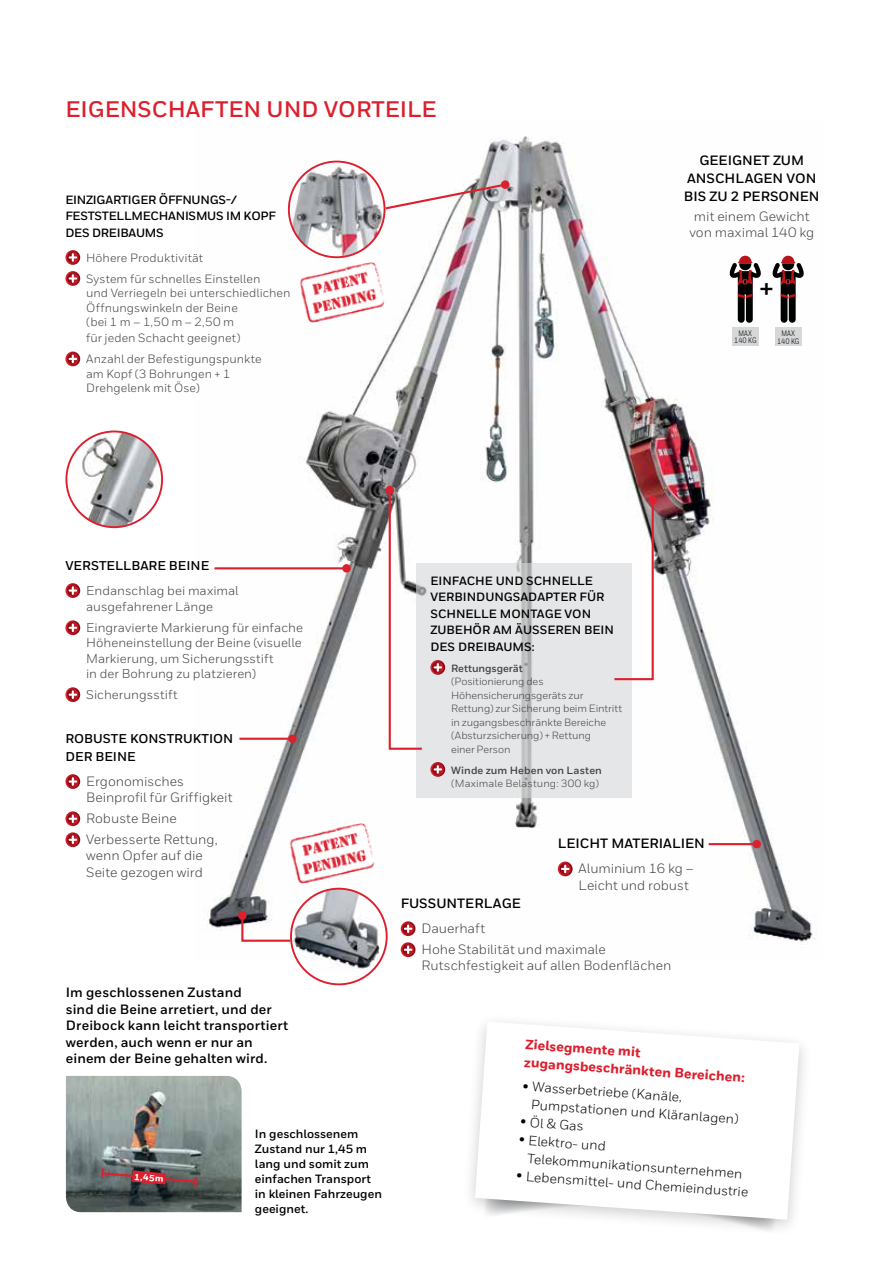
<style>
.page{position:relative;width:893px;height:1263px;background:#fff}
.page>*{position:absolute;margin:0;border:0;box-sizing:border-box;transform-origin:0 0}
.t1{font:700 29.1px "Honeywell Sans";color:#000}
.t2{font:700 22.5px "Honeywell Sans";color:#dc202e}
.t3{font:13.5px/16.2px "Honeywell Sans";color:#414042}
.t4{font:700 13.5px/16.5px "Honeywell Sans";letter-spacing:.005em;color:#000;text-align:center}
.t5{font:13.5px/18px "Honeywell Sans";color:#000}
.t6{font:800 13.5px/18px "Honeywell Sans";color:#dc202e}
.t7{font:12.75px/15.3px "Honeywell Sans";color:#414042}
.t8{font:700 12.75px/18px "Honeywell Sans";color:#000}
.t9{font:12px/14.4px "Honeywell Sans";letter-spacing:.005em;color:#414042}
.t10{font:700 12px/15px "Honeywell Sans";color:#000}
.t11{font:700 12px/16.5px "Honeywell Sans";letter-spacing:-.02em;color:#000}
.t12{font:10.5px/13.5px "Honeywell Sans";letter-spacing:-.01em;color:#414042}
.t13{font:700 10.5px "Honeywell Sans";letter-spacing:.005em;color:#414042}
.t14{font:10.5px "Honeywell Sans";letter-spacing:.01em;color:#414042}
.t15{font:800 9px "Honeywell Sans";color:#fff}
.t16{font:7.95px/7.9px "Honeywell Cond";color:#000;text-align:center}
.s1{font-size:15px}
</style>
<div class="page">
<img style="left:208px;top:136px;width:608px;height:822px">
<img style="left:289px;top:162px;width:96px;height:95px;border-radius:48px">
<div style="left:288px;top:161px;width:97px;height:97px;border:2px solid #dc202e;border-radius:50%"></div>
<img style="left:66px;top:431px;width:96px;height:96px;border-radius:48px">
<div style="left:65px;top:430px;width:98px;height:98px;border:2px solid #dc202e;border-radius:50%"></div>
<img style="left:291px;top:889px;width:96px;height:83px">
<div style="left:290px;top:888px;width:98px;height:97px;border:2px solid #dc202e;border-radius:50%"></div>
<img style="left:297px;top:262px;width:88px;height:62px">
<img style="left:287px;top:822px;width:89px;height:62px">
<svg style="left:65px;top:774px;width:15px;height:15px"></svg>
<svg style="left:67px;top:776px;width:11px;height:11px"></svg>
<svg style="left:65px;top:811px;width:15px;height:15px"></svg>
<svg style="left:67px;top:813px;width:11px;height:11px"></svg>
<svg style="left:65px;top:832px;width:15px;height:15px"></svg>
<svg style="left:67px;top:834px;width:11px;height:11px"></svg>
<svg style="left:65px;top:583px;width:15px;height:15px"></svg>
<svg style="left:67px;top:585px;width:11px;height:11px"></svg>
<svg style="left:65px;top:620px;width:15px;height:15px"></svg>
<svg style="left:67px;top:622px;width:11px;height:11px"></svg>
<svg style="left:65px;top:687px;width:15px;height:15px"></svg>
<svg style="left:67px;top:689px;width:11px;height:11px"></svg>
<svg style="left:558px;top:861px;width:15px;height:15px"></svg>
<svg style="left:560px;top:863px;width:11px;height:11px"></svg>
<svg style="left:401px;top:921px;width:14px;height:15px"></svg>
<svg style="left:402px;top:923px;width:12px;height:11px"></svg>
<svg style="left:401px;top:942px;width:14px;height:15px"></svg>
<svg style="left:402px;top:944px;width:12px;height:11px"></svg>
<svg style="left:383px;top:182px;width:125px;height:29px"></svg>
<div style="left:501px;top:180px;width:8px;height:9px;background:#dc202e;border-radius:50%"></div>
<hr style="left:214px;top:567px;width:133px;height:2px;background:#dc202e">
<div style="left:342px;top:564px;width:9px;height:9px;background:#dc202e;border-radius:50%"></div>
<hr style="left:239px;top:738px;width:53px;height:2px;background:#dc202e">
<div style="left:288px;top:734px;width:9px;height:9px;background:#dc202e;border-radius:50%"></div>
<hr style="left:709px;top:843px;width:48px;height:2px;background:#dc202e">
<div style="left:752px;top:840px;width:9px;height:8px;background:#dc202e;border-radius:50%"></div>
<svg style="left:730px;top:256px;width:31px;height:67px"></svg>
<svg style="left:773px;top:256px;width:31px;height:67px"></svg>
<div style="left:732px;top:327px;width:26px;height:19px;background:#d5d7d8"></div>
<div style="left:775px;top:327px;width:26px;height:19px;background:#d5d7d8"></div>
<div style="left:417px;top:563px;width:215px;height:235px;background:#e5e6e7"></div>
<svg style="left:430px;top:660px;width:15px;height:15px"></svg>
<svg style="left:432px;top:662px;width:11px;height:11px"></svg>
<svg style="left:430px;top:762px;width:15px;height:15px"></svg>
<svg style="left:432px;top:764px;width:11px;height:11px"></svg>
<svg style="left:612px;top:498px;width:43px;height:183px"></svg>
<div style="left:648px;top:496px;width:9px;height:8px;background:#dc202e;border-radius:50%"></div>
<svg style="left:388px;top:488px;width:36px;height:263px"></svg>
<div style="left:385px;top:486px;width:9px;height:8px;background:#dc202e;border-radius:50%"></div>
<svg style="left:240px;top:913px;width:53px;height:30px"></svg>
<div style="left:238px;top:911px;width:9px;height:9px;background:#dc202e;border-radius:50%"></div>
<svg style="left:65px;top:250px;width:15px;height:15px"></svg>
<svg style="left:67px;top:252px;width:11px;height:11px"></svg>
<svg style="left:65px;top:271px;width:15px;height:15px"></svg>
<svg style="left:67px;top:273px;width:11px;height:11px"></svg>
<svg style="left:65px;top:351px;width:15px;height:15px"></svg>
<svg style="left:67px;top:353px;width:11px;height:11px"></svg>
<div style="left:461px;top:1012px;width:352px;height:225px;background:#000;opacity:.2"></div>
<svg style="left:475px;top:1022px;width:324px;height:198px"></svg>
<svg style="left:66px;top:1076px;width:176px;height:136px;background:#7f8582"></svg>
<h2 class="t2" style="left:65px;top:96px;width:373px">EIGENSCHAFTEN UND VORTEILE</h2>
<p class="t11" style="left:65px;top:191px;width:212px">EINZIGARTIGER ÖFFNUNGS-/<br>FESTSTELLMECHANISMUS IM KOPF<br>DES DREIBAUMS</p>
<p class="t9" style="left:86px;top:247px;width:176px;line-height:21px">Höhere Produktivität<br>System für schnelles Einstellen</p>
<p class="t9" style="left:86px;top:286px;width:206px">und Verriegeln bei unterschiedlichen<br>Öffnungswinkeln der Beine<br>(bei 1 m – 1,50 m – 2,50 m</p>
<p class="t9" style="left:86px;top:328px;width:177px;line-height:21px">für jeden Schacht geeignet)<br>Anzahl der Befestigungspunkte</p>
<p class="t9" style="left:86px;top:366px;width:146px">am Kopf (3 Bohrungen + 1<br>Drehgelenk mit Öse)</p>
<p class="t4" style="left:684px;top:151px;width:137px;line-height:18px">GEEIGNET ZUM<br>ANSCHLAGEN VON<br>BIS ZU 2 PERSONEN</p>
<p class="t3" style="left:689px;top:208px;width:126px;text-align:center">mit einem Gewicht von maximal 140 kg</p>
<h1 class="t1" style="left:759px;top:270px;width:16px">+</h1>
<p class="t16" style="left:734px;top:329px;width:24px">MAX<br>140 KG</p>
<p class="t16" style="left:777px;top:329px;width:24px">MAX<br>140 KG</p>
<p class="t8" style="left:65px;top:557px;width:145px">VERSTELLBARE BEINE</p>
<p class="t7" style="left:86px;top:582px;width:154px;line-height:16.2px">Endanschlag bei maximal ausgefahrener Länge</p>
<p class="t7" style="left:86px;top:620px;width:218px">Eingravierte Markierung für einfache Höheneinstellung der Beine (visuelle Markierung, um Sicherungsstift<br>in der Bohrung zu platzieren)</p>
<p class="t7" style="left:86px;top:687px;width:93px">Sicherungsstift</p>
<p class="t8" style="left:65px;top:729px;width:169px">ROBUSTE KONSTRUKTION<br>DER BEINE</p>
<p class="t3" style="left:86px;top:773px;width:148px">Ergonomisches<br>Beinprofil für Griffigkeit</p>
<p class="t3" style="left:86px;top:808px;width:133px;line-height:21px">Robuste Beine<br>Verbesserte Rettung,</p>
<p class="t3" style="left:86px;top:848px;width:118px">wenn Opfer auf die<br>Seite gezogen wird</p>
<p class="t10" style="left:430px;top:573px;width:185px;line-height:16.5px">EINFACHE UND SCHNELLE<br>VERBINDUNGSADAPTER FÜR<br>SCHNELLE MONTAGE VON<br>ZUBEHÖR AM ÄUSSEREN BEIN<br>DES DREIBAUMS:</p>
<p class="t13" style="left:451px;top:662px;width:73px">Rettungsgerät</p>
<p class="t12" style="left:451px;top:675px;width:173px">(Positionierung des<br>Höhensicherungsgeräts zur<br>Rettung) zur Sicherung beim Eintritt in zugangsbeschränkte Bereiche (Absturzsicherung) + Rettung<br>einer Person</p>
<p class="t13" style="left:451px;top:764px;width:152px">Winde zum Heben von Lasten</p>
<p class="t14" style="left:451px;top:777px;width:149px">(Maximale Belastung: 300 kg)</p>
<p class="t4" style="left:558px;top:835px;width:148px">LEICHT MATERIALIEN</p>
<p class="t3" style="left:578px;top:861px;width:117px">Aluminium 16 kg –<br>Leicht und robust</p>
<p class="t4" style="left:401px;top:895px;width:122px">FUSSUNTERLAGE</p>
<p class="t3" style="left:421px;top:918px;width:186px;line-height:21px">Dauerhaft<br>Hohe Stabilität und maximale</p>
<p class="t3" style="left:421px;top:957px;width:252px">Rutschfestigkeit auf allen Bodenflächen</p>
<p class="t4" style="left:66px;top:985px;width:224px;text-align:left">Im geschlossenen Zustand<br>sind die Beine arretiert, und der<br>Dreibock kann leicht transportiert werden, auch wenn er nur an einem der Beine gehalten wird.</p>
<p class="t6" style="left:526px;top:1036px;width:223px;rotate:4deg">Zielsegmente mit zugangsbeschränkten Bereichen:</p>
<p class="t5" style="left:533px;top:1077px;width:210px;text-indent:-10px;rotate:4deg"><span class="s1">•</span> Wasserbetriebe (Kanäle,<br>Pumpstationen und Kläranlagen)</p>
<p class="t5" style="left:521px;top:1113px;width:65px;rotate:4deg"><span class="s1">•</span> Öl &amp; Gas</p>
<p class="t5" style="left:529px;top:1131px;width:217px;text-indent:-10px;rotate:4deg"><span class="s1">•</span> Elektro- und<br>Telekommunikationsunternehmen</p>
<p class="t10" style="left:255px;top:1126px;width:129px">In geschlossenem<br>Zustand nur 1,45 m lang und somit zum einfachen Transport in kleinen Fahrzeugen geeignet.</p>
<p class="t15" style="left:135px;top:1171px;width:31px;rotate:5deg">1,45m</p>
<p class="t5" style="left:517px;top:1167px;width:234px;rotate:4deg"><span class="s1">•</span> Lebensmittel- und Chemieindustrie</p>
</div>
